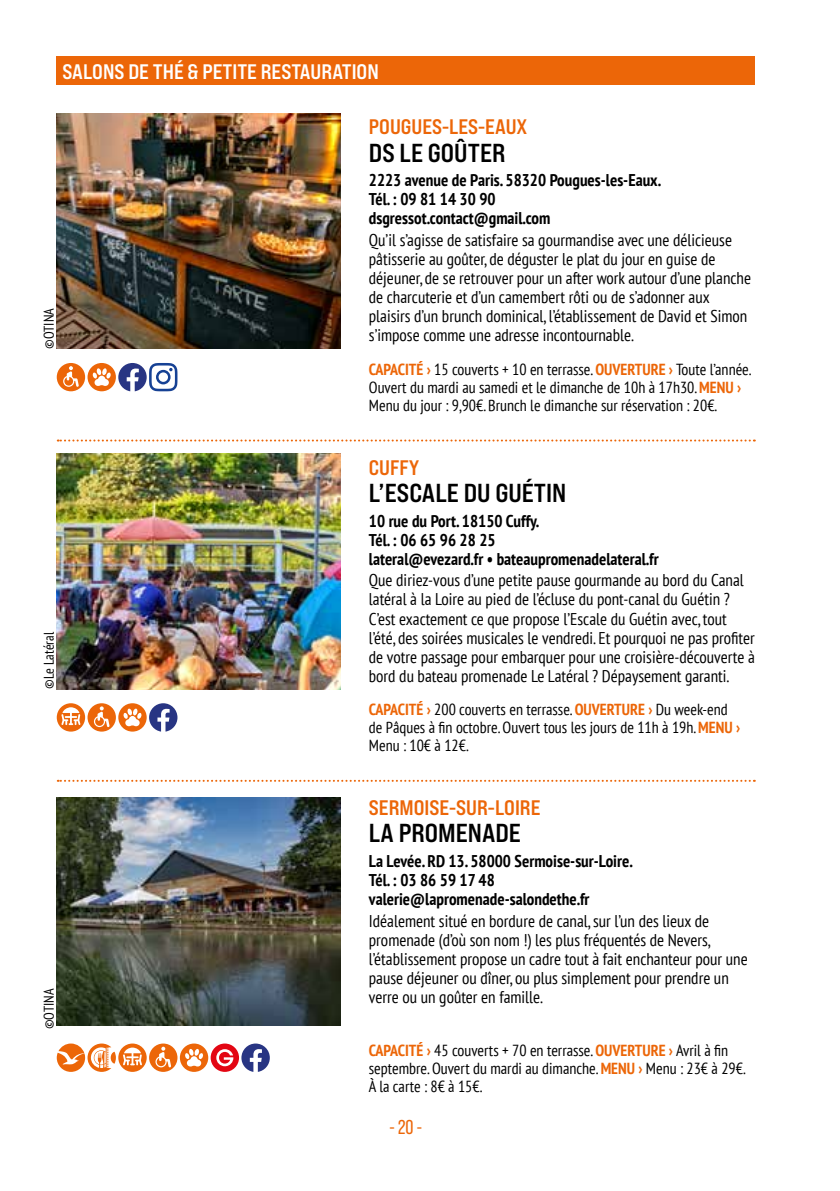
<style>
.page{position:relative;width:840px;height:1191px;background:#fff}
.page>*{position:absolute;margin:0;border:0;box-sizing:border-box;transform-origin:0 0}
.t1{font:26px "Bebas Neue Pro Exp Bd";color:#000}
.t2{font:21px "Bebas Neue Pro Exp Bd";color:#ec6608}
.t3{font:21px "Bebas Neue Pro Exp Bd";color:#fff}
.t4{font:20px "Bebas Neue Pro";color:#ec6608}
.t5{font:condensed 17px/19px "PT Sans";color:#000}
.t6{font:700 condensed 17px/19px "PT Sans";color:#000}
.t7{font:condensed 16px/18px "PT Sans";color:#000}
.t8{font:condensed 14px "PT Sans";color:#000}
.s1{font-weight:700;color:#ec6608}
</style>
<div class="page">
<div style="left:57px;top:57px;width:697px;height:28px;background:#ec6608"></div>
<img style="left:57px;top:797px;width:283px;height:228px">
<img style="left:57px;top:454px;width:283px;height:235px">
<img style="left:57px;top:113px;width:283px;height:236px">
<svg style="left:58px;top:439px;width:696px;height:2px"></svg>
<svg style="left:58px;top:780px;width:696px;height:2px"></svg>
<svg style="left:57px;top:1043px;width:59px;height:28px"></svg>
<svg style="left:118px;top:1043px;width:29px;height:28px"></svg>
<svg style="left:123px;top:1047px;width:19px;height:18px"></svg>
<div style="left:149px;top:1043px;width:28px;height:28px;background:#ec6608;border-radius:50%"></div>
<svg style="left:155px;top:1046px;width:16px;height:21px"></svg>
<div style="left:180px;top:1043px;width:28px;height:28px;background:#ec6608;border-radius:50%"></div>
<svg style="left:185px;top:1049px;width:18px;height:17px"></svg>
<div style="left:210px;top:1043px;width:29px;height:28px;background:#e30613;border-radius:50%"></div>
<svg style="left:216px;top:1049px;width:17px;height:17px"></svg>
<svg style="left:241px;top:1043px;width:29px;height:28px"></svg>
<div style="left:57px;top:703px;width:28px;height:28px;background:#ec6608;border-radius:50%"></div>
<svg style="left:61px;top:707px;width:19px;height:18px"></svg>
<div style="left:87px;top:703px;width:29px;height:28px;background:#ec6608;border-radius:50%"></div>
<svg style="left:94px;top:706px;width:16px;height:21px"></svg>
<div style="left:118px;top:703px;width:29px;height:28px;background:#ec6608;border-radius:50%"></div>
<svg style="left:123px;top:708px;width:19px;height:18px"></svg>
<svg style="left:149px;top:703px;width:28px;height:28px"></svg>
<div style="left:57px;top:363px;width:28px;height:28px;background:#ec6608;border-radius:50%"></div>
<svg style="left:63px;top:366px;width:16px;height:21px"></svg>
<div style="left:87px;top:363px;width:29px;height:28px;background:#ec6608;border-radius:50%"></div>
<svg style="left:92px;top:368px;width:19px;height:18px"></svg>
<svg style="left:118px;top:363px;width:59px;height:28px"></svg>
<p class="t3" style="left:62px;top:59px;width:318px">SALONS DE THÉ &amp; PETITE RESTAURATION</p>
<p class="t8" style="left:40px;top:349px;width:42px;rotate:-90deg">©OTINA</p>
<p class="t2" style="left:369px;top:114px;width:160px">POUGUES-LES-EAUX</p>
<h1 class="t1" style="left:369px;top:136px;width:138px">DS LE GOÛTER</h1>
<p class="t6" style="left:369px;top:170px;width:293px">2223 avenue de Paris. 58320 Pougues-les-Eaux.<br>Tél. : 09 81 14 30 90 dsgressot.contact@gmail.com</p>
<p class="t5" style="left:369px;top:230px;width:383px">Qu’il s’agisse de satisfaire sa gourmandise avec une délicieuse pâtisserie au goûter, de déguster le plat du jour en guise de déjeuner, de se retrouver pour un after work autour d’une planche de charcuterie et d’un camembert rôti ou de s’adonner aux plaisirs d’un brunch dominical, l’établissement de David et Simon s’impose comme une adresse incontournable.</p>
<p class="t7" style="left:369px;top:360px;width:383px"><span class="s1">CAPACITÉ ›</span> 15 couverts + 10 en terrasse. <span class="s1">OUVERTURE ›</span> Toute l’année.<br>Ouvert du mardi au samedi et le dimanche de 10h à 17h30. <span class="s1">MENU ›<br></span>Menu du jour : 9,90€. Brunch le dimanche sur réservation : 20€.</p>
<p class="t8" style="left:40px;top:689px;width:59px;rotate:-90deg">©Le Latéral</p>
<p class="t2" style="left:369px;top:454px;width:52px">CUFFY</p>
<h1 class="t1" style="left:369px;top:477px;width:199px">L’ESCALE DU GUÉTIN</h1>
<p class="t6" style="left:369px;top:511px;width:291px">10 rue du Port. 18150 Cuffy.<br>Tél. : 06 65 96 28 25<br>lateral@evezard.fr • bateaupromenadelateral.fr</p>
<p class="t5" style="left:369px;top:570px;width:387px">Que diriez-vous d’une petite pause gourmande au bord du Canal latéral à la Loire au pied de l’écluse du pont-canal du Guétin ?<br>C’est exactement ce que propose l’Escale du Guétin avec, tout l’été, des soirées musicales le vendredi. Et pourquoi ne pas profiter de votre passage pour embarquer pour une croisière-découverte à bord du bateau promenade Le Latéral ? Dépaysement garanti.</p>
<p class="t7" style="left:369px;top:700px;width:372px"><span class="s1">CAPACITÉ ›</span> 200 couverts en terrasse. <span class="s1">OUVERTURE ›</span> Du week-end de Pâques à fin octobre. Ouvert tous les jours de 11h à 19h. <span class="s1">MENU ›<br></span>Menu : 10€ à 12€.</p>
<p class="t8" style="left:40px;top:1029px;width:42px;rotate:-90deg">©OTINA</p>
<p class="t2" style="left:369px;top:794px;width:173px">SERMOISE-SUR-LOIRE</p>
<h1 class="t1" style="left:369px;top:817px;width:153px">LA PROMENADE</h1>
<p class="t6" style="left:369px;top:851px;width:265px">La Levée. RD 13. 58000 Sermoise-sur-Loire.<br>Tél. : 03 86 59 17 48 valerie@lapromenade-salondethe.fr</p>
<p class="t5" style="left:369px;top:911px;width:380px">Idéalement situé en bordure de canal, sur l’un des lieux de promenade (d’où son nom !) les plus fréquentés de Nevers, l’établissement propose un cadre tout à fait enchanteur pour une pause déjeuner ou dîner, ou plus simplement pour prendre un verre ou un goûter en famille.</p>
<p class="t7" style="left:369px;top:1040px;width:378px"><span class="s1">CAPACITÉ ›</span> 45 couverts + 70 en terrasse. <span class="s1">OUVERTURE ›</span> Avril à fin septembre. Ouvert du mardi au dimanche. <span class="s1">MENU ›</span> Menu : 23€ à 29€.<br>À la carte : 8€ à 15€.</p>
<p class="t4" style="left:389px;top:1116px;width:34px">- 20 -</p>
</div>
